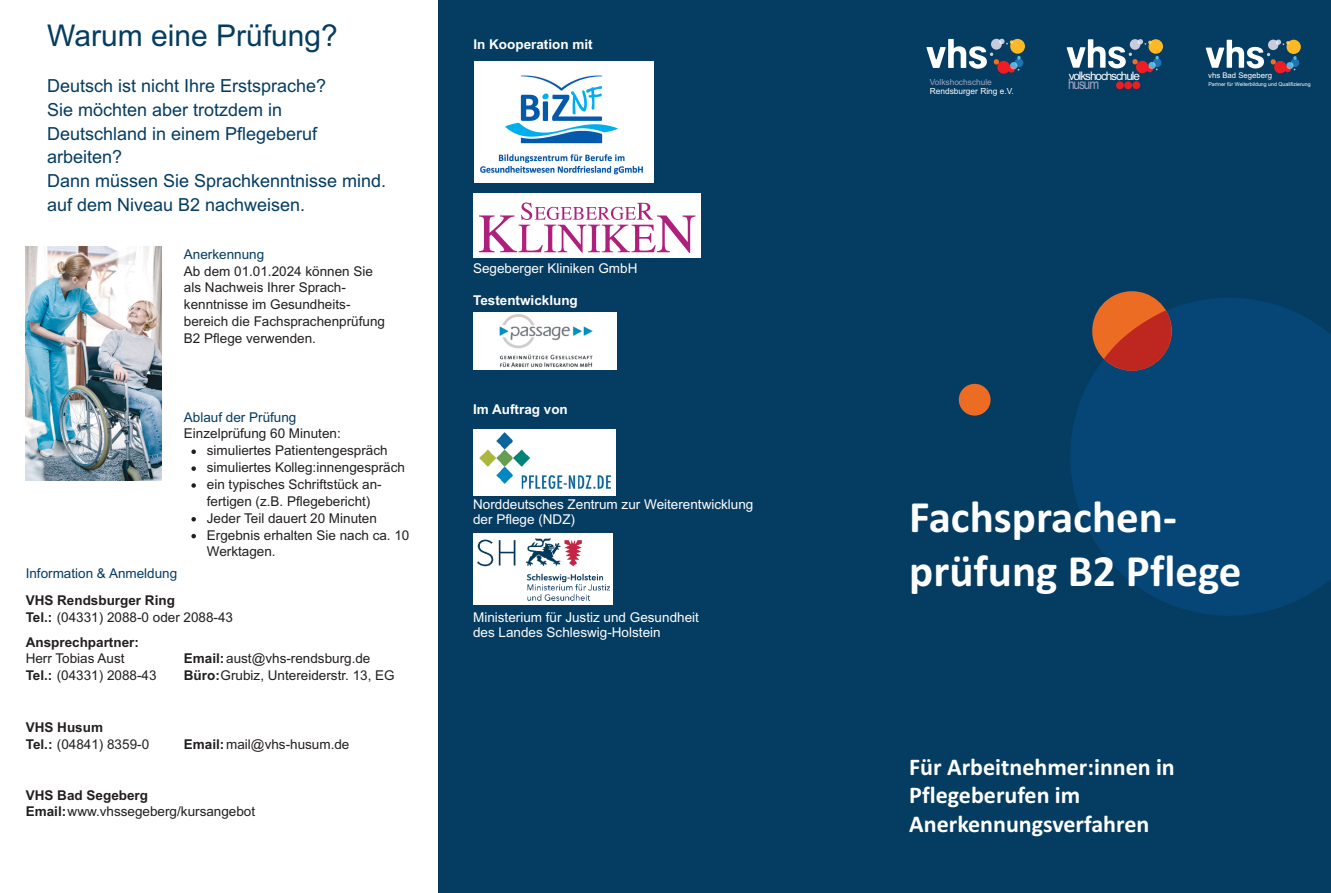
<style>
.page{position:relative;width:1331px;height:893px;background:#fff}
.page>*{position:absolute;margin:0;border:0;box-sizing:border-box;transform-origin:0 0}
.t1{font:700 45px/54px "Calibri";color:#fff}
.t2{font:30px "Arial";color:#053c62}
.t3{font:700 24px/28.2px "Calibri";color:#fff}
.t4{font:18px/23.7px "Arial";color:#053c62}
.t5{font:14.4px "Arial";letter-spacing:-.09em;color:#a0a7c2;scale:.82 1}
.t6{font:13.5px/16.8px "Arial";color:#231f20}
.t7{font:13.5px/15.1px "Arial";color:#fff}
.t8{font:13.5px "Arial";color:#053c62}
.t9{font:700 13.5px "Arial";color:#fff}
.t10{font:700 13.5px/16.8px "Arial";color:#231f20}
.t11{font:11.7px "Arial";letter-spacing:-.09em;color:#fff}
.t12{font:8.4px "Arial";color:#fff}
.t13{font:8.4px "Arial";color:#a0a7c2}
.t14{font:7.8px "Arial";color:#fff}
.t15{font:5.25px "Arial";color:#fff}
.s1{font-weight:700}
.s2{font-weight:400}
</style>
<div class="page">
<div style="left:438px;top:0;width:893px;height:893px;background:#053c62"></div>
<svg style="left:1070px;top:298px;width:261px;height:318px;background:#054474"></svg>
<svg style="left:1091px;top:291px;width:82px;height:81px;background:#a24833"></svg>
<div style="left:959px;top:384px;width:31px;height:32px;background:#ed6c23;border-radius:50%"></div>
<img style="left:26px;top:247px;width:136px;height:234px">
<svg style="left:191px;top:449px;width:5px;height:5px"></svg>
<svg style="left:191px;top:466px;width:5px;height:5px"></svg>
<svg style="left:191px;top:483px;width:5px;height:5px"></svg>
<svg style="left:191px;top:517px;width:5px;height:4px"></svg>
<svg style="left:191px;top:534px;width:5px;height:4px"></svg>
<svg style="left:1206px;top:40px;width:95px;height:33px"></svg>
<svg style="left:1067px;top:39px;width:96px;height:34px"></svg>
<div style="left:1132px;top:81px;width:8px;height:8px;background:#ee1d23;border-radius:50%"></div>
<div style="left:1124px;top:81px;width:8px;height:8px;background:#ee1d23;border-radius:50%"></div>
<div style="left:1116px;top:81px;width:8px;height:8px;background:#ee1d23;border-radius:50%"></div>
<svg style="left:926px;top:39px;width:99px;height:35px"></svg>
<div style="left:473px;top:193px;width:228px;height:65px;background:#fff"></div>
<svg style="left:479px;top:202px;width:216px;height:51px"></svg>
<img style="left:474px;top:313px;width:142px;height:57px">
<div style="left:474px;top:429px;width:142px;height:66px;background:#fff"></div>
<img style="left:479px;top:433px;width:131px;height:55px">
<div style="left:474px;top:534px;width:139px;height:71px;background:#fff"></div>
<img style="left:478px;top:538px;width:131px;height:62px">
<img style="left:474px;top:62px;width:179px;height:120px">
<h2 class="t2" style="left:47px;top:24px;width:292px">Warum eine Prüfung?</h2>
<h3 class="t4" style="left:47px;top:76px;width:341px">Deutsch ist nicht Ihre Erstsprache?<br>Sie möchten aber trotzdem in<br>Deutschland in einem Pflegeberuf arbeiten?<br>Dann müssen Sie Sprachkenntnisse mind. auf dem Niveau B2 nachweisen.</h3>
<p class="t8" style="left:184px;top:249px;width:82px">Anerkennung</p>
<p class="t6" style="left:184px;top:264px;width:203px">Ab dem 01.01.2024 können Sie als Nachweis Ihrer Sprach&shy;kenntnisse im Gesundheits&shy;bereich die Fachsprachenprüfung<br>B2 Pflege verwenden.</p>
<p class="t8" style="left:184px;top:412px;width:114px">Ablauf der Prüfung</p>
<p class="t6" style="left:184px;top:426px;width:158px">Einzelprüfung 60 Minuten:</p>
<p class="t8" style="left:26px;top:568px;width:153px">Information &amp; Anmeldung</p>
<p class="t6" style="left:207px;top:443px;width:204px">simuliertes Patientengespräch simuliertes Kolleg:innengespräch ein typisches Schriftstück an&shy;fertigen (z.B. Pflegebericht)<br>Jeder Teil dauert 20 Minuten<br>Ergebnis erhalten Sie nach ca. 10<br>Werktagen.</p>
<p class="t6" style="left:26px;top:593px;width:209px"><span class="s1">VHS Rendsburger Ring<br>Tel.:</span> (04331) 2088-0 oder 2088-43</p>
<p class="t10" style="left:26px;top:635px;width:115px">Ansprechpartner:</p>
<p class="t6" style="left:26px;top:652px;width:132px">Herr Tobias Aust<br><span class="s1">Tel.:</span> (04331) 2088-43</p>
<p class="t6" style="left:184px;top:652px;width:212px"><span class="s1">Email:</span> aust@vhs-rendsburg.de<br><span class="s1">Büro:</span> Grubiz, Untereiderstr. 13, EG</p>
<p class="t10" style="left:26px;top:720px;width:125px">VHS Husum<br>Tel.: <span class="s2">(04841) 8359-0</span></p>
<p class="t6" style="left:26px;top:788px;width:231px"><span class="s1">VHS Bad Segeberg<br>Email:</span> www.vhssegeberg/kursangebot</p>
<p class="t6" style="left:184px;top:737px;width:167px"><span class="s1">Email:</span> mail@vhs-husum.de</p>
<p class="t9" style="left:473px;top:39px;width:121px">In Kooperation mit</p>
<p class="t7" style="left:473px;top:262px;width:166px">Segeberger Kliniken GmbH</p>
<p class="t9" style="left:473px;top:296px;width:106px">Testentwicklung</p>
<p class="t9" style="left:473px;top:404px;width:96px">Im Auftrag von</p>
<p class="t7" style="left:473px;top:498px;width:282px">Norddeutsches Zentrum zur Weiterentwicklung der Pflege (NDZ)</p>
<p class="t7" style="left:473px;top:611px;width:227px">Ministerium für Justiz und Gesundheit des Landes Schleswig-Holstein</p>
<p class="t13" style="left:930px;top:79px;width:64px">Volkshochschule</p>
<p class="t12" style="left:930px;top:88px;width:86px">Rendsburger Ring e.V.</p>
<p class="t11" style="left:1069px;top:72px;width:73px">volkshochschule</p>
<p class="t5" style="left:1068px;top:79px;width:39px">husum</p>
<p class="t14" style="left:1208px;top:72px;width:66px">vhs Bad Segeberg</p>
<p class="t15" style="left:1208px;top:82px;width:104px">Partner für Weiterbildung und Qualifizierung</p>
<h1 class="t1" style="left:909px;top:494px;width:334px">Fachsprachen&shy;prüfung B2 Pflege</h1>
<h3 class="t3" style="left:909px;top:755px;width:267px">Für Arbeitnehmer:innen in<br>Pflegeberufen im<br>Anerkennungsverfahren</h3>
</div>
